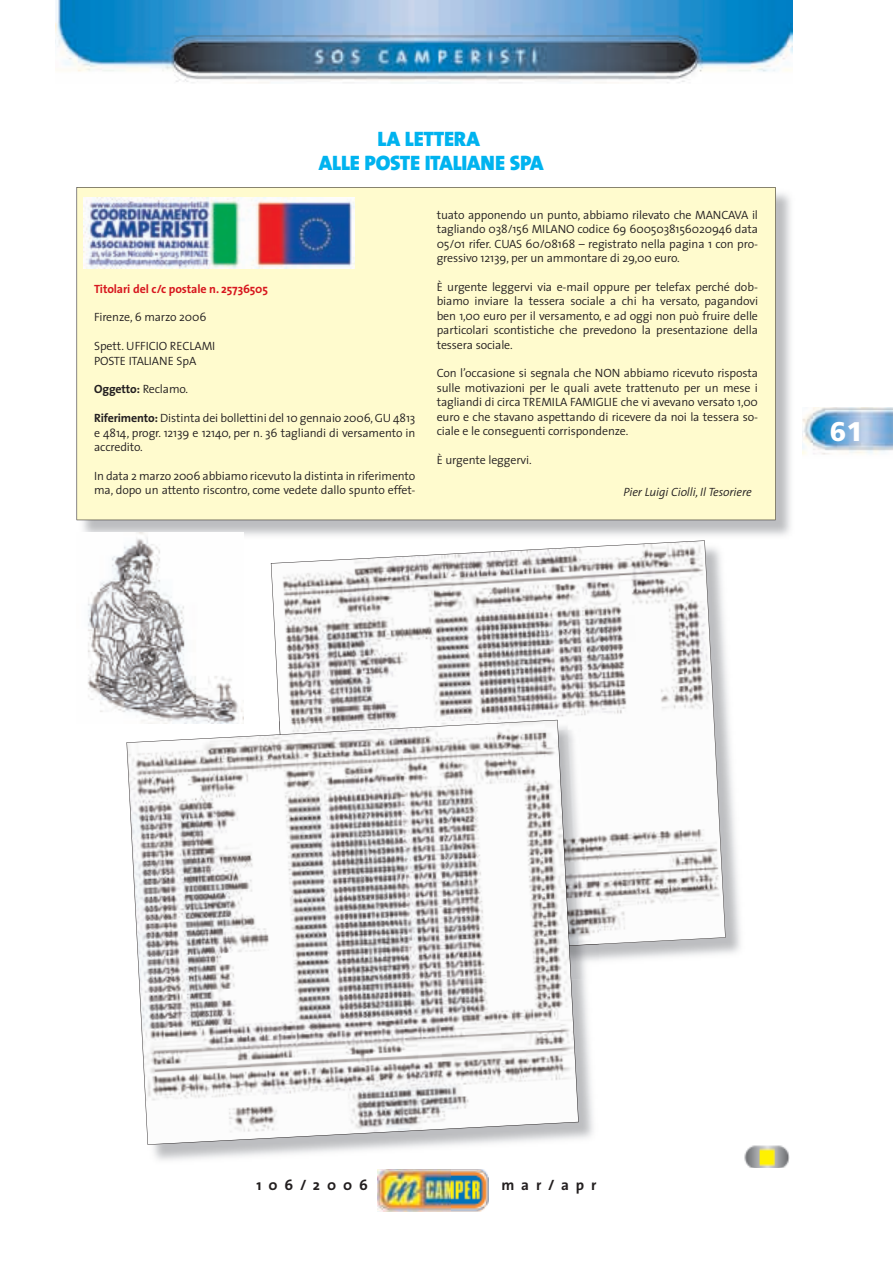
<style>
.page{position:relative;width:893px;height:1263px;background:#fff}
.page>*{position:absolute;margin:0;border:0;box-sizing:border-box;transform-origin:0 0}
.t1{font:900 27px "Frutiger";color:#fff}
.t2{font:900 21px/24px "The Sans";letter-spacing:-.01em;color:#00b3ef;text-align:center}
.t3{font:700 15px "The Sans";letter-spacing:.46em;color:#231f20}
.t4{font:300 12px/14.4px "The Sans";letter-spacing:-.01em;color:#231f20;text-align:justify}
.t5{font:700 12px "The Sans";letter-spacing:-.01em;color:#d7171f}
.t6{font:italic 300 12px "The Sans";letter-spacing:-.01em;color:#231f20}
.t7{font:700 12px "The Sans";letter-spacing:-.01em;color:#231f20}
.s1{font-weight:300}
.s2{font-weight:700}
</style>
<div class="page">
<img style="left:378px;top:1169px;width:110px;height:43px">
<img style="left:55px;top:0;width:737px;height:84px">
<svg style="left:813px;top:407px;width:80px;height:1px"></svg>
<img style="left:802px;top:408px;width:91px;height:47px">
<img style="left:744px;top:1145px;width:45px;height:23px">
<div style="left:77px;top:187px;width:699px;height:333px;background:#fffbce"></div>
<img style="left:84px;top:197px;width:270px;height:71px">
<svg style="left:271px;top:540px;width:455px;height:420px"></svg>
<img style="left:579px;top:721px;width:20px;height:239px">
<svg style="left:127px;top:720px;width:452px;height:425px"></svg>
<img style="left:88px;top:533px;width:155px;height:191px">
<h2 class="t2" style="left:319px;top:126px;width:226px">LA LETTERA<br>ALLE POSTE ITALIANE SPA</h2>
<p class="t5" style="left:94px;top:278px;width:175px">Titolari del c/c postale n. 25736505</p>
<p class="t4" style="left:94px;top:310px;width:114px">Firenze, 6 marzo 2006</p>
<p class="t4" style="left:94px;top:338px;width:123px">Spett. UFFICIO RECLAMI<br>POSTE ITALIANE SpA</p>
<p class="t7" style="left:94px;top:379px;width:96px">Oggetto: <span class="s1">Reclamo.</span></p>
<p class="t4" style="left:94px;top:410px;width:323px"><span class="s2">Riferimento:</span> Distinta dei bollettini del 10 gennaio 2006, GU 4813 e 4814, progr. 12139 e 12140, per n. 36 tagliandi di versamento in accredito.</p>
<p class="t4" style="left:94px;top:468px;width:323px">In data 2 marzo 2006 abbiamo ricevuto la distinta in riferimento ma, dopo un attento riscontro, come vedete dallo spunto effet-</p>
<p class="t4" style="left:437px;top:207px;width:323px">tuato apponendo un punto, abbiamo rilevato che MANCAVA il tagliando 038/156 MILANO codice 69 6005038156020946 data 05/01 rifer. CUAS 60/08168 – registrato nella pagina 1 con pro&shy;gressivo 12139, per un ammontare di 29,00 euro.</p>
<p class="t4" style="left:437px;top:279px;width:323px">È urgente leggervi via e-mail oppure per telefax perché dob&shy;biamo inviare la tessera sociale a chi ha versato, pagandovi ben 1,00 euro per il versamento, e ad oggi non può fruire delle particolari scontistiche che prevedono la presentazione della tessera sociale.</p>
<p class="t4" style="left:437px;top:366px;width:323px">Con l’occasione si segnala che NON abbiamo ricevuto risposta sulle motivazioni per le quali avete trattenuto per un mese i tagliandi di circa TREMILA FAMIGLIE che vi avevano versato 1,00 euro e che stavano aspettando di ricevere da noi la tessera so&shy;ciale e le conseguenti corrispondenze.</p>
<p class="t4" style="left:437px;top:452px;width:97px">È urgente leggervi.</p>
<p class="t6" style="left:624px;top:482px;width:130px">Pier Luigi Ciolli, Il Tesoriere</p>
<h1 class="t1" style="left:830px;top:415px;width:35px">61</h1>
<p class="t3" style="left:256px;top:1172px;width:113px">106/2006</p>
<p class="t3" style="left:501px;top:1172px;width:96px">mar/apr</p>
</div>
